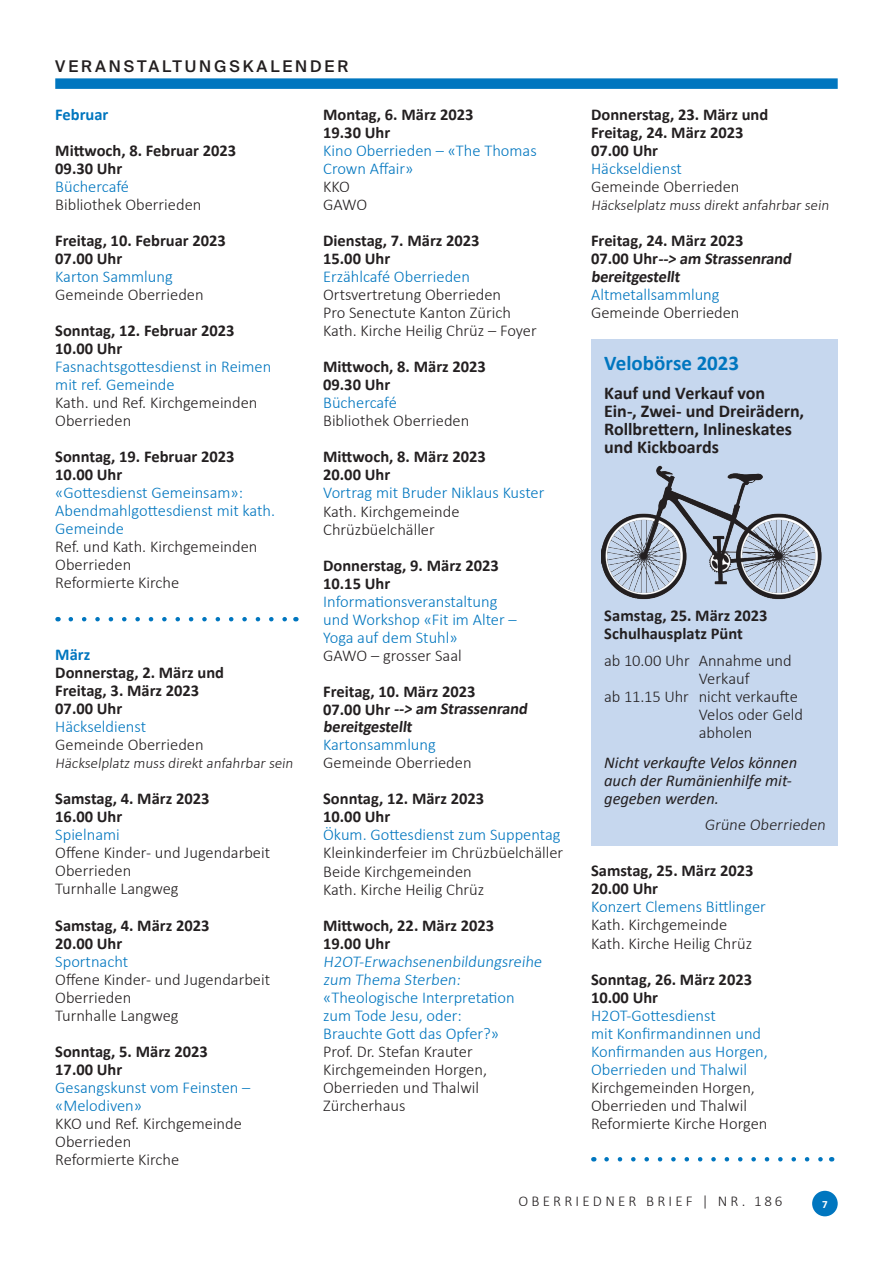
<style>
.page{position:relative;width:893px;height:1263px;background:#fff}
.page>*{position:absolute;margin:0;border:0;box-sizing:border-box;transform-origin:0 0}
.t1{font:700 21px "Calibri";color:#0076bf}
.t2{font:700 18px/18px "Calibri";color:#231f20}
.t3{font:300 16.5px/18px "Calibri";color:#231f20}
.t4{font:700 16.5px/18px "Calibri";color:#231f20}
.t5{font:300 16.5px/18px "Calibri";color:#0076bf}
.t6{font:italic 16.5px/18px "Calibri";letter-spacing:-.005em;color:#231f20}
.t7{font:700 16.5px "Calibri";color:#0076bf}
.t8{font:500 16.2px "Suisse Intl";letter-spacing:.18em;color:#231f20}
.t9{font:300 15px "Calibri";letter-spacing:.215em;color:#231f20}
.t10{font:700 11.1px "Calibri";color:#fff}
</style>
<div class="page">
<div style="left:812px;top:1191px;width:26px;height:25px;background:#0076bf;border-radius:50%"></div>
<div style="left:55px;top:78px;width:783px;height:11px;background:#0076bf"></div>
<svg style="left:71px;top:617px;width:216px;height:4px"></svg>
<svg style="left:606px;top:1157px;width:217px;height:4px"></svg>
<div style="left:591px;top:340px;width:247px;height:506px;background:#c6d7ee"></div>
<img style="left:602px;top:465px;width:220px;height:135px">
<p class="t8" style="left:55px;top:57px;width:295px">VERANSTALTUNGSKALENDER</p>
<p class="t7" style="left:55px;top:105px;width:55px">Februar</p>
<p class="t4" style="left:55px;top:141px;width:186px">Mittwoch, 8. Februar 2023-<br>09.30 Uhr</p>
<p class="t5" style="left:55px;top:178px;width:75px">Büchercafé</p>
<p class="t3" style="left:55px;top:196px;width:148px">Bibliothek Oberrieden</p>
<p class="t4" style="left:55px;top:231px;width:176px">Freitag, 10. Februar 2023-<br>07.00 Uhr</p>
<p class="t5" style="left:55px;top:268px;width:119px">Karton Sammlung</p>
<p class="t3" style="left:55px;top:286px;width:150px">Gemeinde Oberrieden</p>
<p class="t4" style="left:55px;top:321px;width:184px">Sonntag, 12. Februar 2023-<br>10.00 Uhr</p>
<p class="t5" style="left:55px;top:358px;width:218px">Fasnachtsgottesdienst in Reimen mit ref. Gemeinde</p>
<p class="t3" style="left:55px;top:394px;width:204px">Kath. und Ref. Kirchgemeinden<br>Oberrieden</p>
<p class="t4" style="left:55px;top:447px;width:184px">Sonntag, 19. Februar 2023-<br>10.00 Uhr</p>
<p class="t5" style="left:55px;top:484px;width:221px">«Gottesdienst Gemeinsam»:<br>Abendmahlgottesdienst mit kath.<br>Gemeinde</p>
<p class="t3" style="left:55px;top:538px;width:204px">Ref. und Kath. Kirchgemeinden<br>Oberrieden<br>Reformierte Kirche</p>
<p class="t4" style="left:323px;top:105px;width:156px">Montag, 6. März 2023-<br>19.30 Uhr</p>
<p class="t5" style="left:323px;top:142px;width:215px">Kino Oberrieden – «The Thomas<br>Crown Affair»</p>
<p class="t3" style="left:323px;top:178px;width:46px">KKO<br>GAWO</p>
<p class="t4" style="left:323px;top:231px;width:162px">Dienstag, 7. März 2023-<br>15.00 Uhr</p>
<p class="t5" style="left:323px;top:268px;width:148px">Erzählcafé Oberrieden</p>
<p class="t3" style="left:323px;top:286px;width:215px">Ortsvertretung Oberrieden<br>Pro Senectute Kanton Zürich<br>Kath. Kirche Heilig Chrüz – Foyer</p>
<p class="t4" style="left:323px;top:357px;width:168px">Mittwoch, 8. März 2023-<br>09.30 Uhr</p>
<p class="t5" style="left:323px;top:394px;width:75px">Büchercafé</p>
<p class="t3" style="left:323px;top:412px;width:148px">Bibliothek Oberrieden</p>
<p class="t4" style="left:323px;top:447px;width:168px">Mittwoch, 8. März 2023-<br>20.00 Uhr</p>
<p class="t5" style="left:323px;top:484px;width:223px">Vortrag mit Bruder Niklaus Kuster</p>
<p class="t3" style="left:323px;top:502px;width:138px">Kath. Kirchgemeinde<br>Chrüzbüelchäller</p>
<p class="t4" style="left:323px;top:555px;width:181px">Donnerstag, 9. März 2023-<br>10.15 Uhr</p>
<p class="t5" style="left:323px;top:592px;width:195px">Informationsveranstaltung und Workshop «Fit im Alter –<br>Yoga auf dem Stuhl»</p>
<p class="t3" style="left:323px;top:646px;width:140px">GAWO – grosser Saal</p>
<p class="t4" style="left:323px;top:681px;width:208px">Freitag, 10. März 2023-<br>07.00 Uhr --&gt; am Strassenrand bereitgestellt</p>
<p class="t5" style="left:323px;top:736px;width:114px">Kartonsammlung</p>
<p class="t3" style="left:323px;top:754px;width:150px">Gemeinde Oberrieden</p>
<p class="t4" style="left:323px;top:789px;width:166px">Sonntag, 12. März 2023-<br>10.00 Uhr</p>
<p class="t5" style="left:323px;top:826px;width:239px">Ökum. Gottesdienst zum Suppentag</p>
<p class="t3" style="left:323px;top:844px;width:242px">Kleinkinderfeier im Chrüzbüelchäller<br>Beide Kirchgemeinden<br>Kath. Kirche Heilig Chrüz</p>
<p class="t4" style="left:323px;top:915px;width:176px">Mittwoch, 22. März 2023-<br>19.00 Uhr</p>
<p class="t5" style="left:323px;top:952px;width:223px">H2OT-Erwachsenenbildungsreihe zum Thema Sterben: «Theologische Interpretation zum Tode Jesu, oder:<br>Brauchte Gott das Opfer?»</p>
<p class="t3" style="left:323px;top:1042px;width:165px">Prof. Dr. Stefan Krauter<br>Kirchgemeinden Horgen,<br>Oberrieden und Thalwil<br>Zürcherhaus</p>
<p class="t7" style="left:55px;top:645px;width:36px">März</p>
<p class="t4" style="left:55px;top:663px;width:170px">Donnerstag, 2. März und<br>Freitag, 3. März 2023-<br>07.00 Uhr</p>
<p class="t5" style="left:55px;top:718px;width:92px">Häckseldienst</p>
<p class="t3" style="left:55px;top:736px;width:150px">Gemeinde Oberrieden</p>
<p class="t9" style="left:55px;top:754px;width:241px">Häckselplatz muss direkt anfahrbar sein</p>
<p class="t4" style="left:55px;top:789px;width:159px">Samstag, 4. März 2023-<br>16.00 Uhr</p>
<p class="t5" style="left:55px;top:826px;width:66px">Spielnami</p>
<p class="t3" style="left:55px;top:844px;width:216px">Offene Kinder- und Jugendarbeit<br>Oberrieden<br>Turnhalle Langweg</p>
<p class="t4" style="left:55px;top:915px;width:159px">Samstag, 4. März 2023-<br>20.00 Uhr</p>
<p class="t5" style="left:55px;top:952px;width:74px">Sportnacht</p>
<p class="t3" style="left:55px;top:970px;width:216px">Offene Kinder- und Jugendarbeit<br>Oberrieden<br>Turnhalle Langweg</p>
<p class="t4" style="left:55px;top:1041px;width:158px">Sonntag, 5. März 2023-<br>17.00 Uhr</p>
<p class="t5" style="left:55px;top:1078px;width:197px">Gesangskunst vom Feinsten – «Melodiven»</p>
<p class="t3" style="left:55px;top:1114px;width:188px">KKO und Ref. Kirchgemeinde<br>Oberrieden<br>Reformierte Kirche</p>
<p class="t4" style="left:591px;top:105px;width:179px">Donnerstag, 23. März und<br>Freitag, 24. März 2023-<br>07.00 Uhr</p>
<p class="t5" style="left:591px;top:160px;width:92px">Häckseldienst</p>
<p class="t3" style="left:591px;top:178px;width:150px">Gemeinde Oberrieden</p>
<p class="t9" style="left:591px;top:196px;width:241px">Häckselplatz muss direkt anfahrbar sein</p>
<p class="t4" style="left:591px;top:231px;width:204px">Freitag, 24. März 2023-<br>07.00 Uhr--&gt; am Strassenrand bereitgestellt</p>
<p class="t5" style="left:591px;top:286px;width:130px">Altmetallsammlung</p>
<p class="t3" style="left:591px;top:304px;width:150px">Gemeinde Oberrieden</p>
<p class="t1" style="left:604px;top:350px;width:136px">Velobörse 2023</p>
<p class="t2" style="left:604px;top:383px;width:202px">Kauf und Verkauf von<br>Ein-, Zwei- und Dreirädern,<br>Rollbrettern, Inlineskates und Kickboards</p>
<p class="t4" style="left:604px;top:606px;width:165px">Samstag, 25. März 2023<br>Schulhausplatz Pünt</p>
<p class="t3" style="left:604px;top:651px;width:189px">ab 10.00 Uhr Annahme und</p>
<p class="t3" style="left:699px;top:669px;width:52px">Verkauf</p>
<p class="t3" style="left:604px;top:687px;width:195px">ab 11.15 Uhr nicht verkaufte</p>
<p class="t3" style="left:699px;top:705px;width:106px">Velos oder Geld</p>
<p class="t3" style="left:699px;top:723px;width:55px">abholen</p>
<p class="t6" style="left:604px;top:753px;width:194px">Nicht verkaufte Velos können auch der Rumänienhilfe mit&shy;gegeben werden.</p>
<p class="t3" style="left:704px;top:815px;width:125px">Grüne Oberrieden</p>
<p class="t4" style="left:591px;top:861px;width:168px">Samstag, 25. März 2023-<br>20.00 Uhr</p>
<p class="t5" style="left:591px;top:898px;width:176px">Konzert Clemens Bittlinger</p>
<p class="t3" style="left:591px;top:916px;width:163px">Kath. Kirchgemeinde<br>Kath. Kirche Heilig Chrüz</p>
<p class="t4" style="left:591px;top:969px;width:163px">Sonntag, 26. März 2023<br>10.00 Uhr</p>
<p class="t5" style="left:591px;top:1006px;width:178px">H2OT-Gottesdienst<br>mit Konfirmandinnen und<br>Konfirmanden aus Horgen,<br>Oberrieden und Thalwil</p>
<p class="t3" style="left:591px;top:1078px;width:178px">Kirchgemeinden Horgen,<br>Oberrieden und Thalwil<br>Reformierte Kirche Horgen</p>
<p class="t9" style="left:518px;top:1192px;width:266px">OBERRIEDNER BRIEF | NR. 186</p>
<p class="t10" style="left:822px;top:1197px;width:7px">7</p>
</div>
